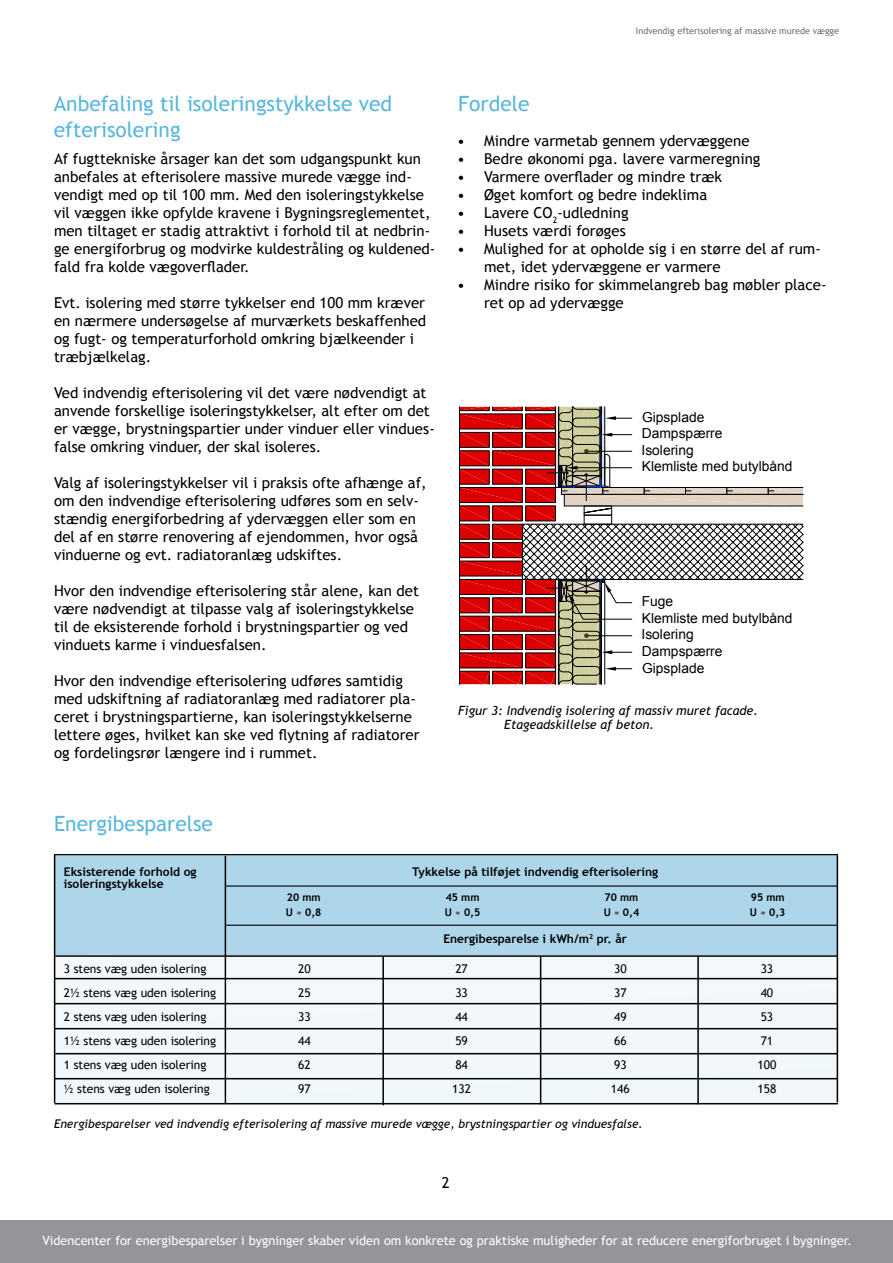
<style>
.page{position:relative;width:893px;height:1263px;background:#fff}
.page>*{position:absolute;margin:0;border:0;box-sizing:border-box;transform-origin:0 0}
.t1{font:21px/25.2px "Trebuchet MS";color:#58b7dd}
.t2{font:15px/18px "Trebuchet MS";color:#000}
.t3{font:13.8px/16.5px "Arial";color:#000}
.t4{font:12.75px "Trebuchet MS";color:#fff}
.t5{font:italic 12.75px/13.5px "Trebuchet MS";color:#000}
.t6{font:12px/24px "Trebuchet MS";color:#000}
.t7{font:700 12px/12px "Trebuchet MS";color:#000}
.t8{font:italic 12px "Trebuchet MS";color:#000}
.t9{font:700 10.65px/15px "Trebuchet MS";color:#000}
.t10{font:9px "Trebuchet MS";color:#6d6e71}
.s1{font-weight:400}
</style>
<div class="page">
<div style="left:54px;top:854px;width:783px;height:101px;background:#aed6eb"></div>
<svg style="left:55px;top:957px;width:784px;height:145px"></svg>
<hr style="left:225px;top:856px;width:1px;height:248px;background:#000">
<hr style="left:540px;top:956px;width:1px;height:148px;background:#000">
<hr style="left:697px;top:956px;width:2px;height:148px;background:#000">
<hr style="left:54px;top:854px;width:784px;height:1px;background:#000">
<hr style="left:55px;top:955px;width:783px;height:2px;background:#000">
<hr style="left:54px;top:978px;width:784px;height:1px;background:#000">
<hr style="left:54px;top:1003px;width:784px;height:1px;background:#000">
<hr style="left:55px;top:1028px;width:783px;height:1px;background:#000">
<hr style="left:55px;top:1053px;width:783px;height:1px;background:#000">
<hr style="left:55px;top:1103px;width:783px;height:1px;background:#000">
<hr style="left:55px;top:1078px;width:783px;height:1px;background:#000">
<hr style="left:837px;top:855px;width:1px;height:247px;background:#000">
<hr style="left:382px;top:956px;width:2px;height:149px;background:#000">
<hr style="left:54px;top:855px;width:1px;height:248px;background:#000">
<hr style="left:226px;top:925px;width:611px;height:1px;background:#000">
<hr style="left:226px;top:885px;width:611px;height:2px;background:#000">
<div style="left:1px;top:1221px;width:892px;height:42px;background:#939598"></div>
<svg style="left:459px;top:406px;width:345px;height:279px"></svg>
<p class="t10" style="left:636px;top:26px;width:204px">Indvendig efterisolering af massive murede vægge</p>
<h1 class="t1" style="left:54px;top:92px;width:340px">Anbefaling til isoleringstykkelse ved efterisolering</h1>
<h1 class="t1" style="left:458px;top:92px;width:73px">Fordele</h1>
<p class="t2" style="left:457px;top:132px;width:294px">• Mindre varmetab gennem ydervæggene</p>
<p class="t2" style="left:457px;top:150px;width:305px">• Bedre økonomi pga. lavere varmeregning</p>
<p class="t2" style="left:457px;top:168px;width:267px">• Varmere overflader og mindre træk</p>
<p class="t2" style="left:457px;top:186px;width:252px">• Øget komfort og bedre indeklima</p>
<p class="t2" style="left:457px;top:204px;width:173px">• Lavere CO<sub>2</sub>-udledning</p>
<p class="t2" style="left:457px;top:222px;width:170px">• Husets værdi forøges</p>
<p class="t2" style="left:484px;top:240px;width:338px;text-indent:-27px">• Mulighed for at opholde sig i en større del af rum&shy;met, idet ydervæggene er varmere</p>
<p class="t2" style="left:484px;top:276px;width:344px;text-indent:-27px">• Mindre risiko for skimmelangreb bag møbler place&shy;ret op ad ydervægge</p>
<p class="t2" style="left:54px;top:150px;width:383px">Af fugttekniske årsager kan det som udgangspunkt kun anbefales at efterisolere massive murede vægge ind&shy;vendigt med op til 100 mm. Med den isoleringstykkelse vil væggen ikke opfylde kravene i Bygningsreglementet, men tiltaget er stadig attraktivt i forhold til at nedbrin&shy;ge energiforbrug og modvirke kuldestråling og kuldened&shy;fald fra kolde vægoverflader.</p>
<p class="t2" style="left:54px;top:294px;width:374px">Evt. isolering med større tykkelser end 100 mm kræver en nærmere undersøgelse af murværkets beskaffenhed og fugt- og temperaturforhold omkring bjælkeender i træbjælkelag.</p>
<p class="t2" style="left:54px;top:384px;width:382px">Ved indvendig efterisolering vil det være nødvendigt at anvende forskellige isoleringstykkelser, alt efter om det er vægge, brystningspartier under vinduer eller vindues&shy;false omkring vinduer, der skal isoleres.</p>
<p class="t2" style="left:54px;top:474px;width:374px">Valg af isoleringstykkelser vil i praksis ofte afhænge af, om den indvendige efterisolering udføres som en selv&shy;stændig energiforbedring af ydervæggen eller som en del af en større renovering af ejendommen, hvor også vinduerne og evt. radiatoranlæg udskiftes.</p>
<p class="t2" style="left:54px;top:582px;width:366px">Hvor den indvendige efterisolering står alene, kan det være nødvendigt at tilpasse valg af isoleringstykkelse til de eksisterende forhold i brystningspartier og ved vinduets karme i vinduesfalsen.</p>
<p class="t2" style="left:54px;top:672px;width:367px">Hvor den indvendige efterisolering udføres samtidig med udskiftning af radiatoranlæg med radiatorer pla&shy;ceret i brystningspartierne, kan isoleringstykkelserne lettere øges, hvilket kan ske ved flytning af radiatorer og fordelingsrør længere ind i rummet.</p>
<p class="t3" style="left:642px;top:409px;width:64px">Gipsplade</p>
<p class="t3" style="left:642px;top:458px;width:152px">Klemliste med butylbånd</p>
<p class="t3" style="left:642px;top:425px;width:82px">Dampspærre</p>
<p class="t3" style="left:641px;top:442px;width:54px">Isolering</p>
<p class="t3" style="left:641px;top:593px;width:153px">Fuge<br>Klemliste med butylbånd<br>Isolering<br>Dampspærre<br>Gipsplade</p>
<p class="t5" style="left:504px;top:704px;width:255px;text-indent:-46px">Figur 3: Indvendig isolering af massiv muret facade.<br>Etageadskillelse af beton.</p>
<h1 class="t1" style="left:54px;top:811px;width:160px">Energibesparelse</h1>
<p class="t7" style="left:64px;top:866px;width:134px">Eksisterende forhold og isoleringstykkelse</p>
<p class="t7" style="left:412px;top:866px;width:247px">Tykkelse på tilføjet indvendig efterisolering</p>
<p class="t9" style="left:286px;top:889px;width:37px">20 mm<br>U <span class="s1">≈</span> 0,8</p>
<p class="t9" style="left:445px;top:889px;width:37px">45 mm<br>U <span class="s1">≈</span> 0,5</p>
<p class="t9" style="left:604px;top:889px;width:37px">70 mm<br>U <span class="s1">≈</span> 0,4</p>
<p class="t9" style="left:750px;top:889px;width:37px">95 mm<br>U <span class="s1">≈</span> 0,3</p>
<p class="t7" style="left:443px;top:933px;width:185px">Energibesparelse i kWh/m<sup>2</sup> pr. år</p>
<p class="t6" style="left:64px;top:957px;width:154px">3 stens væg uden isolering<br>2½ stens væg uden isolering<br>2 stens væg uden isolering<br>1½ stens væg uden isolering<br>1 stens væg uden isolering ½ stens væg uden isolering</p>
<p class="t6" style="left:298px;top:957px;width:14px;text-align:justify">20<br>25<br>33<br>44<br>62<br>97</p>
<p class="t6" style="left:452px;top:957px;width:20px">27<br>33<br>44<br>59<br>84<br>132</p>
<p class="t6" style="left:611px;top:957px;width:20px">30<br>37<br>49<br>66<br>93<br>146</p>
<p class="t6" style="left:757px;top:957px;width:20px">33<br>40<br>53<br>71<br>100<br>158</p>
<p class="t8" style="left:54px;top:1116px;width:590px">Energibesparelser ved indvendig efterisolering af massive murede vægge, brystningspartier og vinduesfalse.</p>
<p class="t2" style="left:442px;top:1174px;width:9px">2</p>
<p class="t4" style="left:42px;top:1233px;width:811px">Videncenter for energibesparelser i bygninger skaber viden om konkrete og praktiske muligheder for at reducere energiforbruget i bygninger.</p>
</div>
